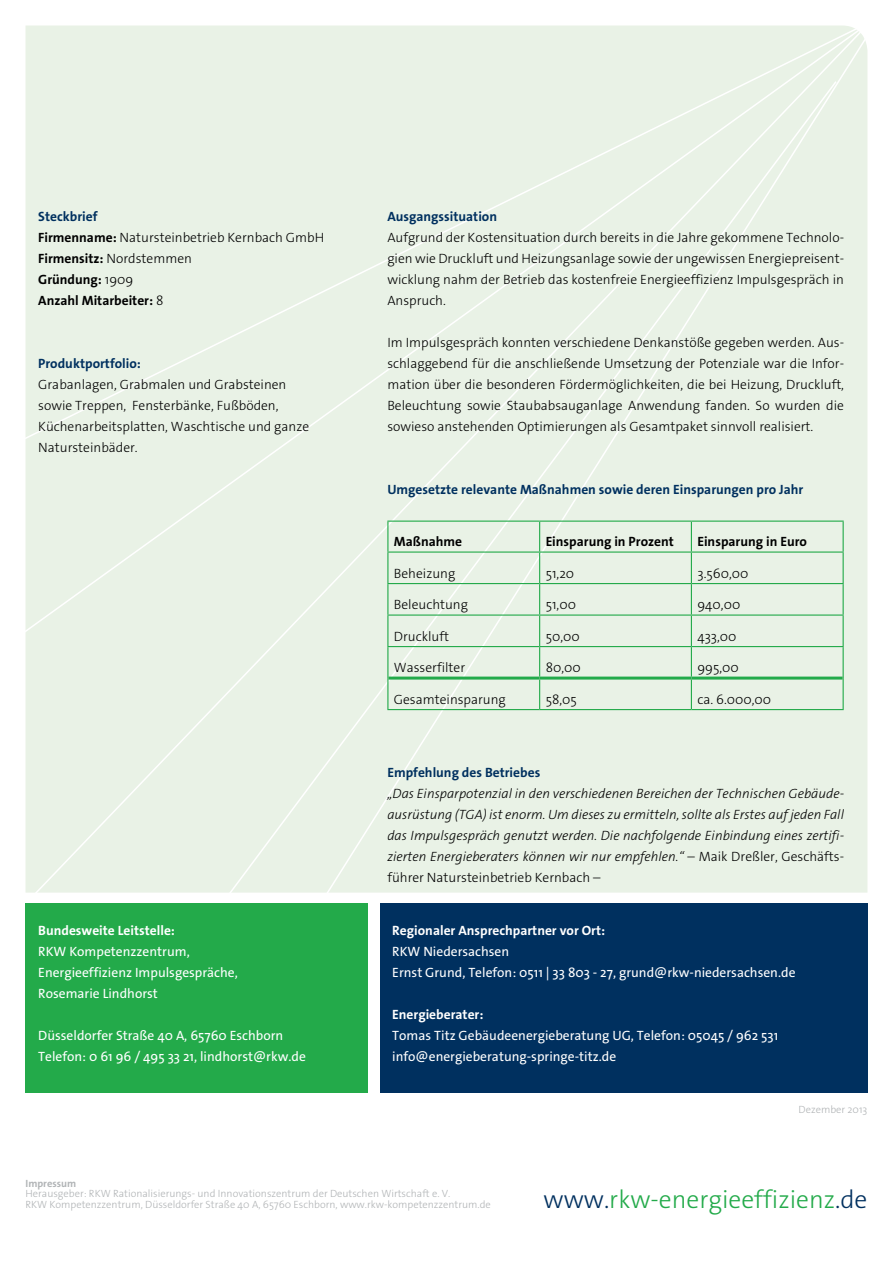
<style>
.page{position:relative;width:893px;height:1263px;background:#fff}
.page>*{position:absolute;margin:0;border:0;box-sizing:border-box;transform-origin:0 0}
.copy_bold_P{font:300 25.5px "The Sans Os F";color:#23aa4a}
.copy_kursiv_P{font:300 13.5px/21px "The Sans Os F";color:#000;text-align:justify}
.copy_weiss{font:13.5px/21px "The Sans Os F";color:#fff}
.copy_kursiv_P-2{font:italic 300 13.5px/21px "The Sans Os F";color:#000;text-align:justify}
.copy_P{font:300 13.5px/21px "The Sans Os F";color:#000}
.copy_P-2{font:700 13.5px/21px "The Sans Os F";color:#000}
.copy_bold_P-2{font:700 13.5px "The Sans Os F";color:#00305f}
.copy_weiss-2{font:300 10.5px/10.5px "The Sans Os F";color:#b1b4b6}
.s1{font-weight:300}
.s2{font-weight:700}
.s3{font-style:normal}
.s4{color:#00305f}
</style>
<div class="page">
<div style="left:25px;top:25px;width:843px;height:1068px;background:#e9f2e6"></div>
<hr style="left:387px;top:521px;width:153px;height:1px;background:#23aa4a">
<svg style="left:387px;top:522px;width:1px;height:29px"></svg>
<hr style="left:540px;top:521px;width:151px;height:1px;background:#23aa4a">
<svg style="left:539px;top:522px;width:1px;height:29px"></svg>
<hr style="left:691px;top:521px;width:153px;height:1px;background:#23aa4a">
<svg style="left:691px;top:522px;width:1px;height:29px"></svg>
<svg style="left:843px;top:522px;width:1px;height:29px"></svg>
<hr style="left:387px;top:551px;width:153px;height:2px;background:#23aa4a">
<hr style="left:387px;top:553px;width:1px;height:30px;background:#23aa4a">
<hr style="left:540px;top:551px;width:151px;height:2px;background:#23aa4a">
<hr style="left:539px;top:553px;width:1px;height:30px;background:#23aa4a">
<hr style="left:691px;top:551px;width:153px;height:2px;background:#23aa4a">
<hr style="left:691px;top:553px;width:1px;height:30px;background:#23aa4a">
<hr style="left:843px;top:553px;width:1px;height:30px;background:#23aa4a">
<hr style="left:387px;top:583px;width:153px;height:1px;background:#23aa4a">
<hr style="left:387px;top:584px;width:1px;height:30px;background:#23aa4a">
<hr style="left:540px;top:583px;width:151px;height:1px;background:#23aa4a">
<hr style="left:539px;top:584px;width:1px;height:30px;background:#23aa4a">
<hr style="left:691px;top:583px;width:153px;height:1px;background:#23aa4a">
<hr style="left:691px;top:584px;width:1px;height:30px;background:#23aa4a">
<hr style="left:843px;top:584px;width:1px;height:30px;background:#23aa4a">
<hr style="left:387px;top:614px;width:153px;height:2px;background:#23aa4a">
<hr style="left:387px;top:616px;width:1px;height:30px;background:#23aa4a">
<hr style="left:540px;top:614px;width:151px;height:2px;background:#23aa4a">
<hr style="left:539px;top:616px;width:1px;height:30px;background:#23aa4a">
<hr style="left:691px;top:614px;width:153px;height:2px;background:#23aa4a">
<hr style="left:691px;top:616px;width:1px;height:30px;background:#23aa4a">
<hr style="left:843px;top:616px;width:1px;height:30px;background:#23aa4a">
<hr style="left:387px;top:646px;width:153px;height:1px;background:#23aa4a">
<hr style="left:387px;top:647px;width:1px;height:31px;background:#23aa4a">
<hr style="left:540px;top:646px;width:151px;height:1px;background:#23aa4a">
<hr style="left:539px;top:647px;width:1px;height:30px;background:#23aa4a">
<hr style="left:691px;top:646px;width:153px;height:1px;background:#23aa4a">
<hr style="left:691px;top:647px;width:1px;height:30px;background:#23aa4a">
<hr style="left:843px;top:647px;width:1px;height:31px;background:#23aa4a">
<hr style="left:387px;top:678px;width:1px;height:31px;background:#23aa4a">
<svg style="left:539px;top:680px;width:1px;height:29px"></svg>
<svg style="left:691px;top:680px;width:1px;height:29px"></svg>
<hr style="left:843px;top:678px;width:1px;height:31px;background:#23aa4a">
<hr style="left:387px;top:709px;width:153px;height:1px;background:#23aa4a">
<hr style="left:540px;top:709px;width:151px;height:1px;background:#23aa4a">
<hr style="left:691px;top:709px;width:153px;height:1px;background:#23aa4a">
<hr style="left:388px;top:677px;width:152px;height:3px;background:#23aa4a">
<hr style="left:540px;top:677px;width:151px;height:3px;background:#23aa4a">
<hr style="left:691px;top:677px;width:152px;height:3px;background:#23aa4a">
<div style="left:26px;top:903px;width:342px;height:189px;background:#23aa4a"></div>
<div style="left:379px;top:903px;width:488px;height:189px;background:#00305f"></div>
<p class="copy_bold_P-2" style="left:38px;top:207px;width:61px">Steckbrief</p>
<p class="copy_P-2" style="left:38px;top:227px;width:287px">Firmenname: <span class="s1">Natursteinbetrieb Kernbach GmbH<br></span>Firmensitz: <span class="s1">Nordstemmen<br></span>Gründung: <span class="s1">1909<br></span>Anzahl Mitarbeiter: <span class="s1">8</span></p>
<p class="copy_bold_P-2" style="left:38px;top:354px;width:104px">Produktportfolio:</p>
<p class="copy_P" style="left:38px;top:374px;width:272px">Grabanlagen, Grabmalen und Grabsteinen sowie Treppen, Fensterbänke, Fußböden, Küchenarbeitsplatten, Waschtische und ganze Natursteinbäder.</p>
<p class="copy_weiss" style="left:38px;top:920px;width:201px"><span class="s2">Bundesweite Leitstelle:<br></span>RKW Kompetenzzentrum,<br>Energieeffizienz Impulsgespräche,<br>Rosemarie Lindhorst</p>
<p class="copy_weiss" style="left:38px;top:1025px;width:269px">Düsseldorfer Straße 40 A, 65760 Eschborn<br>Telefon: 0 61 96 / 495 33 21, lindhorst@rkw.de</p>
<p class="copy_bold_P-2" style="left:387px;top:207px;width:111px">Ausgangssituation</p>
<p class="copy_kursiv_P" style="left:387px;top:227px;width:458px">Aufgrund der Kostensituation durch bereits in die Jahre gekommene Technolo&shy;gien wie Druckluft und Heizungsanlage sowie der ungewissen Energiepreisent&shy;wicklung nahm der Betrieb das kostenfreie Energieeffizienz Impulsgespräch in Anspruch.</p>
<p class="copy_kursiv_P" style="left:387px;top:332px;width:458px">Im Impulsgespräch konnten verschiedene Denkanstöße gegeben werden. Aus&shy;schlaggebend für die anschließende Umsetzung der Potenziale war die Infor&shy;mation über die besonderen Fördermöglichkeiten, die bei Heizung, Druckluft, Beleuchtung sowie Staubabsauganlage Anwendung fanden. So wurden die sowieso anstehenden Optimierungen als Gesamtpaket sinnvoll realisiert.</p>
<p class="copy_bold_P-2" style="left:387px;top:480px;width:417px">Umgesetzte relevante Maßnahmen sowie deren Einsparungen pro Jahr</p>
<p class="copy_P-2" style="left:394px;top:531px;width:70px">Maßnahme</p>
<p class="copy_P-2" style="left:546px;top:531px;width:130px">Einsparung in Prozent</p>
<p class="copy_P-2" style="left:697px;top:531px;width:111px">Einsparung in Euro</p>
<p class="copy_P" style="left:394px;top:563px;width:63px">Beheizung</p>
<p class="copy_P" style="left:546px;top:563px;width:30px">51,20</p>
<p class="copy_P" style="left:697px;top:563px;width:53px">3.560,00</p>
<p class="copy_P" style="left:394px;top:594px;width:76px">Beleuchtung</p>
<p class="copy_P" style="left:546px;top:594px;width:32px">51,00</p>
<p class="copy_P" style="left:697px;top:594px;width:44px">940,00</p>
<p class="copy_P" style="left:394px;top:626px;width:57px">Druckluft</p>
<p class="copy_P" style="left:546px;top:626px;width:36px">50,00</p>
<p class="copy_P" style="left:697px;top:626px;width:41px">433,00</p>
<p class="copy_P" style="left:394px;top:657px;width:73px">Wasserfilter</p>
<p class="copy_P" style="left:546px;top:657px;width:37px">80,00</p>
<p class="copy_P" style="left:697px;top:657px;width:43px">995,00</p>
<p class="copy_P" style="left:394px;top:689px;width:113px">Gesamteinsparung</p>
<p class="copy_P" style="left:546px;top:689px;width:33px">58,05</p>
<p class="copy_P" style="left:697px;top:689px;width:75px">ca. 6.000,00</p>
<p class="copy_bold_P-2" style="left:387px;top:764px;width:154px">Empfehlung des Betriebes</p>
<p class="copy_kursiv_P-2" style="left:387px;top:783px;width:458px">„Das Einsparpotenzial in den verschiedenen Bereichen der Technischen Gebäude&shy;ausrüstung (TGA) ist enorm. Um dieses zu ermitteln, sollte als Erstes auf jeden Fall das Impulsgespräch genutzt werden. Die nachfolgende Einbindung eines zertifi&shy;zierten Energieberaters können wir nur empfehlen.“ <span class="s3">– Maik Dreßler, Geschäfts&shy;führer Natursteinbetrieb Kernbach –</span></p>
<p class="copy_weiss" style="left:392px;top:920px;width:405px"><span class="s2">Regionaler Ansprechpartner vor Ort:<br></span>RKW Niedersachsen<br>Ernst Grund, Telefon: 0511 | 33 803 - 27, grund@rkw-niedersachsen.de</p>
<p class="copy_weiss" style="left:392px;top:1004px;width:388px"><span class="s2">Energieberater:<br></span>Tomas Titz Gebäudeenergieberatung UG, Telefon: 05045 / 962 531 info@energieberatung-springe-titz.de</p>
<p class="copy_weiss-2" style="left:799px;top:1104px;width:70px">Dezember 2013</p>
<p class="copy_weiss-2" style="left:26px;top:1178px;width:467px"><span class="s2">Impressum<br></span>Herausgeber: RKW Rationalisierungs- und Innovationszentrum der Deutschen Wirtschaft e. V.<br>RKW Kompetenzzentrum, Düsseldorfer Straße 40 A, 65760 Eschborn, www.rkw-kompetenzzentrum.de</p>
<p class="copy_bold_P" style="left:543px;top:1183px;width:325px"><span class="s4">www.</span>rkw-energieeffizienz<span class="s4">.de</span></p>
</div>
